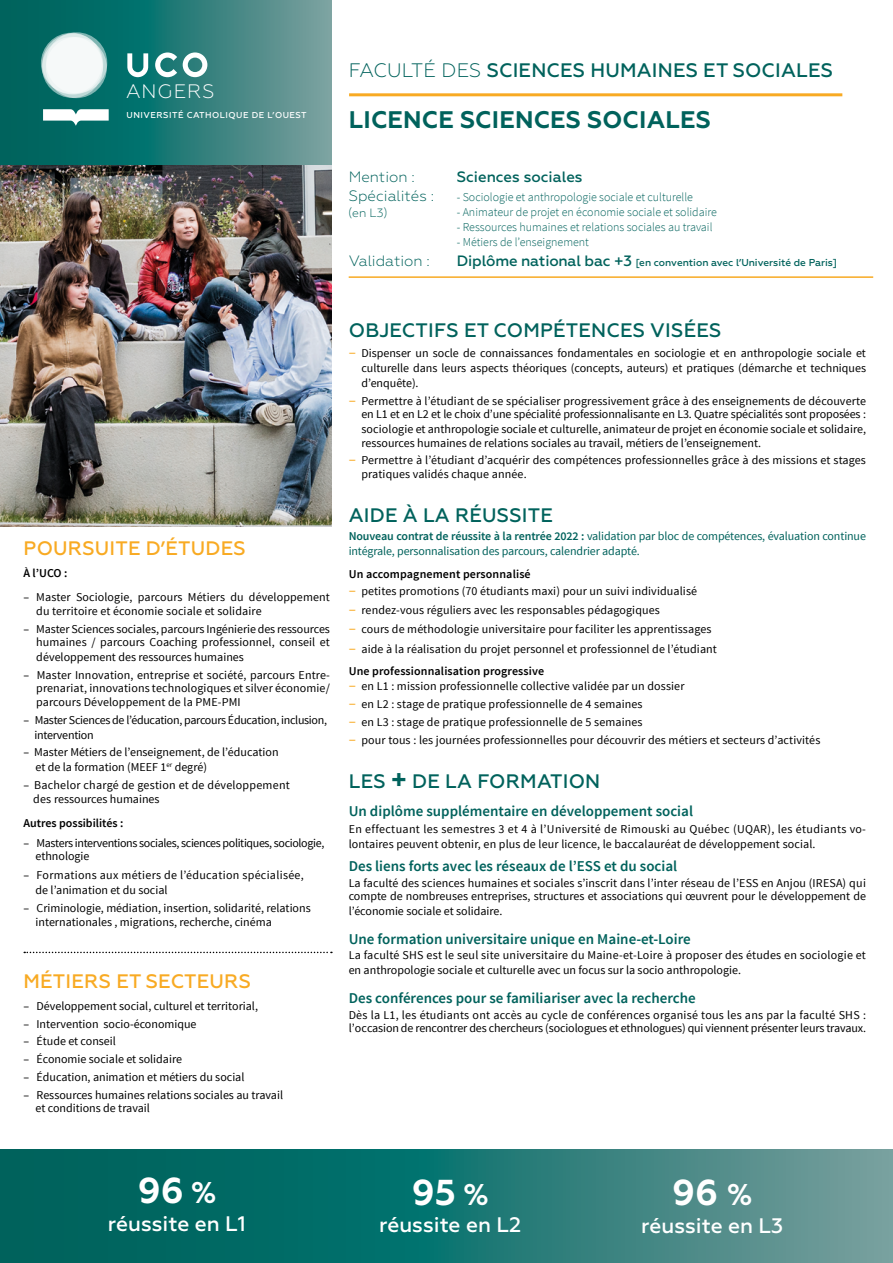
<style>
.page{position:relative;width:893px;height:1263px;background:#fff}
.page>*{position:absolute;margin:0;border:0;box-sizing:border-box;transform-origin:0 0}
.t1{font:700 36px "Geometria";color:#fff}
.t2{font:700 24px "Geometria";letter-spacing:.01em;color:#00625c}
.t3{font:500 21px "Geometria";color:#fff}
.t4{font:500 19.5px "Geometria";letter-spacing:.01em;color:#00625c}
.t5{font:500 19.5px "Geometria";letter-spacing:.01em;color:#f8aa23}
.t6{font:300 19.5px "Geometria";letter-spacing:.05em;color:#fff}
.t7{font:600 15px "Source Sans Pro";color:#00625c}
.t8{font:300 15px "Geometria";color:#00625c}
.t9{font:500 15px "Geometria";color:#00625c}
.t10{font:12px/13.5px "Source Sans Pro";color:#000}
.t11{font:300 12px "Source Sans Pro";color:#00625c}
.t12{font:12px/15px "Source Sans Pro";letter-spacing:-.01em;color:#00625c}
.t13{font:12px/13.5px "Source Sans Pro";letter-spacing:-.03em;color:#000}
.t14{font:12px/15px "Source Sans Pro";letter-spacing:-.025em;color:#000}
.t15{font:12px/15px "Source Sans Pro";letter-spacing:.025em;color:#000}
.t16{font:12px/13.5px "Source Sans Pro";letter-spacing:.02em;color:#000}
.t17{font:600 12px "Source Sans Pro";color:#000}
.t18{font:300 12px "Geometria";color:#00625c}
.t19{font:500 10.05px "Geometria";color:#00625c}
.t20{font:500 8.55px "Geometria";letter-spacing:.055em;color:#fff}
.s1{font-weight:300}
.s2{font-size:15px}
.s3{font-size:15px;color:#f8aa23}
.s4{font-weight:600}
.s5{font-weight:700;font-size:25.5px}
.s6{font-size:30px}
</style>
<div class="page">
<svg style="left:0;top:1149px;width:893px;height:114px;background:#237975"></svg>
<hr style="left:349px;top:93px;width:493px;height:3px;background:#f8aa23">
<svg style="left:0;top:0;width:332px;height:166px;background:#2b7d79"></svg>
<img style="left:0;top:166px;width:332px;height:361px">
<svg style="left:24px;top:952px;width:308px;height:1px"></svg>
<svg style="left:46px;top:32px;width:61px;height:61px"></svg>
<svg style="left:42px;top:33px;width:61px;height:62px"></svg>
<svg style="left:46px;top:37px;width:61px;height:61px;fill:#f6f9f9"></svg>
<svg style="left:43px;top:109px;width:66px;height:17px"></svg>
<svg style="left:127px;top:53px;width:21px;height:24px"></svg>
<svg style="left:183px;top:52px;width:24px;height:25px"></svg>
<svg style="left:155px;top:52px;width:22px;height:25px"></svg>
<hr style="left:349px;top:276px;width:524px;height:2px;background:#f8aa23">
<h3 class="t6" style="left:126px;top:80px;width:90px">ANGERS</h3>
<p class="t20" style="left:127px;top:110px;width:182px">UNIVERSITÉ CATHOLIQUE DE L’OUEST</p>
<h3 class="t4" style="left:349px;top:59px;width:486px"><span class="s1">FACULTÉ DES</span> SCIENCES HUMAINES ET SOCIALES</h3>
<h2 class="t2" style="left:349px;top:105px;width:364px">LICENCE SCIENCES SOCIALES</h2>
<p class="t8" style="left:349px;top:168px;width:68px">Mention :</p>
<p class="t9" style="left:457px;top:168px;width:127px">Sciences sociales</p>
<p class="t8" style="left:349px;top:187px;width:87px">Spécialités :</p>
<p class="t11" style="left:457px;top:190px;width:238px">- Sociologie et anthropologie sociale et culturelle</p>
<p class="t11" style="left:457px;top:205px;width:262px">- Animateur de projet en économie sociale et solidaire</p>
<p class="t11" style="left:457px;top:220px;width:257px">- Ressources humaines et relations sociales au travail</p>
<p class="t11" style="left:457px;top:235px;width:134px">- Métiers de l’enseignement</p>
<p class="t8" style="left:349px;top:252px;width:83px">Validation :</p>
<p class="t19" style="left:457px;top:256px;width:382px"><span class="s2">Diplôme national bac +3</span> [en convention avec l’Université de Paris]</p>
<p class="t18" style="left:348px;top:206px;width:41px">(en L3)</p>
<h3 class="t5" style="left:24px;top:537px;width:224px">POURSUITE D’ÉTUDES</h3>
<p class="t17" style="left:23px;top:566px;width:45px">À l’UCO :</p>
<p class="t10" style="left:36px;top:591px;width:295px;text-indent:-13px">– Master Sociologie, parcours Métiers du développement du territoire et économie sociale et solidaire</p>
<p class="t10" style="left:23px;top:622px;width:308px;text-align:right">– Master Sciences sociales, parcours Ingénierie des ressources humaines / parcours Coaching professionnel, conseil et</p>
<p class="t10" style="left:36px;top:650px;width:209px">développement des ressources humaines</p>
<p class="t10" style="left:36px;top:668px;width:295px;text-align:justify;text-indent:-13px">– Master Innovation, entreprise et société, parcours Entre&shy;prenariat, innovations technologiques et silver économie/ parcours Développement de la PME-PMI</p>
<p class="t14" style="left:34px;top:712px;width:294px;text-indent:-11px">– Master Sciences de l’éducation, parcours Éducation, inclusion, intervention</p>
<p class="t10" style="left:36px;top:745px;width:245px;line-height:15px;text-indent:-12px">– Master Métiers de l’enseignement, de l’éducation et de la formation (MEEF 1<sup>er</sup> degré)</p>
<p class="t16" style="left:33px;top:778px;width:258px;text-indent:-10px">– Bachelor chargé de gestion et de développement des ressources humaines</p>
<p class="t17" style="left:23px;top:815px;width:102px">Autres possibilités :</p>
<p class="t13" style="left:36px;top:836px;width:290px;text-indent:-12px">– Masters interventions sociales, sciences politiques, sociologie, ethnologie</p>
<p class="t15" style="left:36px;top:868px;width:270px;text-indent:-12px">– Formations aux métiers de l’éducation spécialisée, de l’animation et du social</p>
<p class="t10" style="left:36px;top:901px;width:277px;text-indent:-12px">– Criminologie, médiation, insertion, solidarité, relations internationales , migrations, recherche, cinéma</p>
<h3 class="t5" style="left:24px;top:970px;width:229px">MÉTIERS ET SECTEURS</h3>
<p class="t10" style="left:23px;top:999px;width:236px">– Développement social, culturel et territorial,</p>
<p class="t10" style="left:23px;top:1017px;width:175px">– Intervention socio-économique</p>
<p class="t10" style="left:23px;top:1035px;width:94px">– Étude et conseil</p>
<p class="t10" style="left:23px;top:1052px;width:160px">– Économie sociale et solidaire</p>
<p class="t10" style="left:23px;top:1070px;width:223px">– Éducation, animation et métiers du social</p>
<p class="t10" style="left:36px;top:1088px;width:249px;text-indent:-12px">– Ressources humaines relations sociales au travail et conditions de travail</p>
<h3 class="t4" style="left:349px;top:319px;width:374px">OBJECTIFS ET COMPÉTENCES VISÉES</h3>
<p class="t10" style="left:361px;top:345px;width:506px;line-height:15px;text-align:justify;text-indent:-13px"><span class="s3">–</span> Dispenser un socle de connaissances fondamentales en sociologie et en anthropologie sociale et culturelle dans leurs aspects théoriques (concepts, auteurs) et pratiques (démarche et techniques d’enquête).</p>
<p class="t10" style="left:349px;top:394px;width:519px;text-align:right"><span class="s3">–</span> Permettre à l’étudiant de se spécialiser progressivement grâce à des enseignements de découverte en L1 et en L2 et le choix d’une spécialité professionnalisante en L3. Quatre spécialités sont proposées :</p>
<p class="t10" style="left:361px;top:422px;width:506px">sociologie et anthropologie sociale et culturelle, animateur de projet en économie sociale et solidaire, ressources humaines de relations sociales au travail, métiers de l’enseignement.</p>
<p class="t10" style="left:361px;top:454px;width:506px;text-indent:-13px"><span class="s3">–</span> Permettre à l’étudiant d’acquérir des compétences professionnelles grâce à des missions et stages pratiques validés chaque année.</p>
<h3 class="t4" style="left:349px;top:504px;width:206px">AIDE À LA RÉUSSITE</h3>
<p class="t12" style="left:349px;top:529px;width:519px"><span class="s4">Nouveau contrat de réussite à la rentrée 2022 :</span> validation par bloc de compétences, évaluation continue intégrale, personnalisation des parcours, calendrier adapté.</p>
<p class="t17" style="left:349px;top:566px;width:184px">Un accompagnement personnalisé</p>
<p class="t10" style="left:349px;top:584px;width:350px"><span class="s3">–</span> petites promotions (70 étudiants maxi) pour un suivi individualisé</p>
<p class="t10" style="left:349px;top:603px;width:313px"><span class="s3">–</span> rendez-vous réguliers avec les responsables pédagogiques</p>
<p class="t10" style="left:349px;top:623px;width:364px"><span class="s3">–</span> cours de méthodologie universitaire pour faciliter les apprentissages</p>
<p class="t10" style="left:349px;top:638px;width:370px;line-height:22.2px"><span class="s3">–</span> aide à la réalisation du projet personnel et professionnel de l’étudiant<br><span class="s4">Une professionnalisation progressive</span></p>
<p class="t10" style="left:349px;top:680px;width:337px"><span class="s3">–</span> en L1 : mission professionnelle collective validée par un dossier</p>
<p class="t10" style="left:349px;top:698px;width:295px"><span class="s3">–</span> en L2 : stage de pratique professionnelle de 4 semaines</p>
<p class="t10" style="left:349px;top:715px;width:295px"><span class="s3">–</span> en L3 : stage de pratique professionnelle de 5 semaines</p>
<p class="t10" style="left:349px;top:733px;width:473px"><span class="s3">–</span> pour tous : les journées professionnelles pour découvrir des métiers et secteurs d’activités</p>
<h3 class="t4" style="left:349px;top:770px;width:253px">LES <span class="s5">+</span> DE LA FORMATION</h3>
<p class="t7" style="left:349px;top:802px;width:346px">Un diplôme supplémentaire en développement social</p>
<p class="t10" style="left:349px;top:822px;width:519px;line-height:15px">En effectuant les semestres 3 et 4 à l’Université de Rimouski au Québec (UQAR), les étudiants vo&shy;lontaires peuvent obtenir, en plus de leur licence, le baccalauréat de développement social.</p>
<p class="t7" style="left:349px;top:856px;width:330px">Des liens forts avec les réseaux de l’ESS et du social</p>
<p class="t10" style="left:349px;top:876px;width:519px">La faculté des sciences humaines et sociales s’inscrit dans l’inter réseau de l’ESS en Anjou (IRESA) qui compte de nombreuses entreprises, structures et associations qui œuvrent pour le développement de</p>
<p class="t10" style="left:349px;top:905px;width:155px">l’économie sociale et solidaire.</p>
<p class="t7" style="left:349px;top:929px;width:344px">Une formation universitaire unique en Maine-et-Loire</p>
<p class="t10" style="left:349px;top:948px;width:519px;line-height:15px">La faculté SHS est le seul site universitaire du Maine-et-Loire à proposer des études en sociologie et en anthropologie sociale et culturelle avec un focus sur la socio anthropologie.</p>
<p class="t7" style="left:349px;top:988px;width:349px">Des conférences pour se familiariser avec la recherche</p>
<p class="t10" style="left:349px;top:1008px;width:519px">Dès la L1, les étudiants ont accès au cycle de conférences organisé tous les ans par la faculté SHS : l’occasion de rencontrer des chercheurs (sociologues et ethnologues) qui viennent présenter leurs travaux.</p>
<h1 class="t1" style="left:138px;top:1169px;width:80px">96 <span class="s6">%</span></h1>
<h3 class="t3" style="left:108px;top:1211px;width:140px">réussite en L1</h3>
<h1 class="t1" style="left:412px;top:1170px;width:78px">95 <span class="s6">%</span></h1>
<h3 class="t3" style="left:379px;top:1213px;width:144px">réussite en L2</h3>
<h1 class="t1" style="left:672px;top:1171px;width:81px">96 <span class="s6">%</span></h1>
<h3 class="t3" style="left:641px;top:1213px;width:144px">réussite en L3</h3>
</div>
